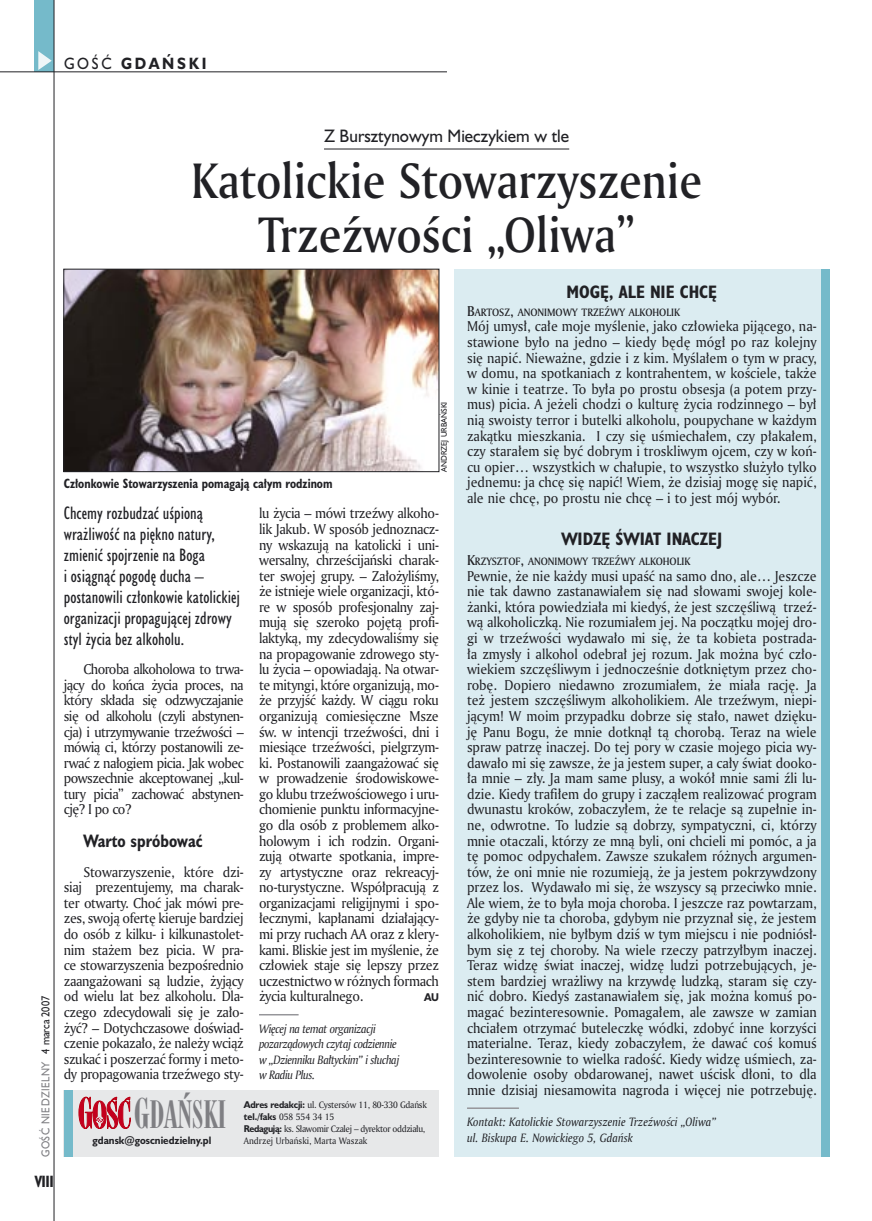
<style>
.page{position:relative;width:872px;height:1221px;background:#fff}
.page>*{position:absolute;margin:0;border:0;box-sizing:border-box;transform-origin:0 0}
._05a_tytyl_AmMd_32_pt{font:48px/54px "Amerigo Md PL";color:#212125;text-align:center;scale:.9 1}
._05a_tytyl_AmMd_48_pt{font:36.45px "Modern 735 PL";color:#7f7f83;scale:.9 1}
._06-4_lead_lokal_HuCn_11_pt{font:16.5px/21px "Humanst 521 Cn PL";color:#212125}
._04-2_tytul_ramki{font:700 16.5px "Humanst 521 Cn PL";color:#212125}
._04-3_nadtytul_lokal{font:16.5px "Humanst 521 PL";color:#212125;scale:.94 1}
._04_srodtytul_HuCB_11_pt{font:700 16.5px "Humanst 521 Cn PL";color:#212125;scale:.94 1}
._15a_temat_lewo{font:700 15px "Humanst 521 PL";letter-spacing:.2em;color:#212125;scale:.9 1}
._16_pagina_lewa{font:700 15px "Humanst 521 Cn PL";color:#212125;scale:.94 1}
._03-4_body_liturgii{font:13.8px/15.6px "Amerigo PL";letter-spacing:-.005em;color:#212125;text-align:justify;scale:.94 1}
._01_body_tekst{font:13.8px/15.6px "Amerigo PL";letter-spacing:-.025em;color:#212125;text-align:justify;scale:.94 1}
._09_podpis_zdjecia_HuCnB{font:700 12.3px "Humanst 521 Cn PL";color:#212125;scale:.94 1}
._13_notka_koncowa_Am{font:italic 11.7px/15.6px "Amerigo PL";letter-spacing:-.04em;color:#212125;scale:.94 1}
._13_notka_koncowa_Am-2{font:italic 11.7px/15.6px "Amerigo PL";color:#212125;scale:.94 1}
._18a_data_lewa_GOSC{font:10.5px "Humanst 521 PL";letter-spacing:.05em;color:#7f7f83;scale:.9 1}
._18_data_lewa{font:10.5px "Humanst 521 PL";color:#212125;scale:.9 1}
._03-4_body_liturgii-2{font:10.35px "Amerigo Md PL";color:#212125;scale:.94 1}
._01_body_tekst-2{font:700 10.35px "Humanst 521 PL";color:#212125;scale:.9 1}
._20a_stopka_adres{font:700 9.9px "Humanst 521 PL";color:#212125;scale:.94 1}
._20b_stopka_dzial{font:9px "Amerigo PL";color:#212125;scale:.94 1}
._20b_stopka_dzial-2{font:9px "Amerigo PL";letter-spacing:-.04em;color:#212125;scale:.94 1}
._20b_stopka_dzial-3{font:9px "Amerigo PL";letter-spacing:-.02em;color:#212125;scale:.94 1}
._09a_autor_zdjecia_Hu_5_pt{font:7.5px "Humanst 521 PL";color:#212125;scale:.94 1}
.s1{font-weight:400}
.s2{font-size:39.6px}
.s3{font-family:"Humanst 521 PL";font-weight:700}
.s4{font-size:13.8px}
</style>
<div class="page">
<hr style="left:259px;top:1013px;width:39px;height:2px;background:#96969a">
<div style="left:35px;top:0;width:19px;height:72px;background:#75baca"></div>
<svg style="left:38px;top:51px;width:14px;height:19px"></svg>
<hr style="left:54px;top:0;width:1px;height:1220px;background:#212125">
<hr style="left:0;top:72px;width:447px;height:1px;background:#212125">
<div style="left:64px;top:1090px;width:375px;height:67px;background:#e7e8e9"></div>
<div style="left:64px;top:1090px;width:8px;height:67px;background:#75baca"></div>
<svg style="left:79px;top:1096px;width:51px;height:32px"></svg>
<hr style="left:324px;top:149px;width:245px;height:1px;background:#212125">
<div style="left:454px;top:269px;width:374px;height:887px;background:#dbecf1"></div>
<hr style="left:467px;top:1107px;width:52px;height:1px;background:#96969a">
<div style="left:821px;top:269px;width:8px;height:887px;background:#75baca"></div>
<img style="left:66px;top:271px;width:371px;height:199px">
<div style="left:64px;top:269px;width:375px;height:203px;border:1px solid #212125"></div>
<p class="_15a_temat_lewo" style="left:64px;top:53px;width:160px"><span class="s1">GOŚĆ</span> GDAŃSKI</p>
<p class="_04-3_nadtytul_lokal" style="left:324px;top:124px;width:262px">Z Bursztynowym Mieczykiem w tle</p>
<p class="_05a_tytyl_AmMd_32_pt" style="left:191px;top:152px;width:569px">Katolickie Stowarzyszenie<br>Trzeźwości „Oliwa”</p>
<p class="_18_data_lewa" style="left:38px;top:1053px;width:66px;rotate:-90deg">4 marca 2007</p>
<p class="_18a_data_lewa_GOSC" style="left:38px;top:1156px;width:108px;rotate:-90deg">GOŚĆ NIEDZIELNY</p>
<p class="_16_pagina_lewa" style="left:35px;top:1170px;width:22px">VIII</p>
<p class="_09_podpis_zdjecia_HuCnB" style="left:64px;top:475px;width:287px">Członkowie Stowarzyszenia pomagają całym rodzinom</p>
<p class="_09a_autor_zdjecia_Hu_5_pt" style="left:439px;top:471px;width:76px;rotate:-90deg">ANDRZEJ URBAŃSKI</p>
<p class="_06-4_lead_lokal_HuCn_11_pt" style="left:64px;top:502px;width:178px">Chcemy rozbudzać uśpioną wrażliwość na piękno natury, zmienić spojrzenie na Boga<br>i osiągnąć pogodę ducha – postanowili członkowie katolickiej organizacji propagującej zdrowy styl życia bez alkoholu.</p>
<p class="_01_body_tekst" style="left:64px;top:661px;width:193px;text-indent:20px">Choroba alkoholowa to trwa&shy;jący do końca życia proces, na który składa się odzwyczajanie się od alkoholu (czyli abstynen&shy;cja) i utrzymywanie trzeźwości – mówią ci, którzy postanowili ze&shy;rwać z nałogiem picia. Jak wobec powszechnie akceptowanej „kul&shy;tury picia” zachować abstynen&shy;cję? I po co?</p>
<p class="_04_srodtytul_HuCB_11_pt" style="left:83px;top:829px;width:128px">Warto spróbować</p>
<p class="_01_body_tekst" style="left:64px;top:863px;width:193px;text-indent:20px">Stowarzyszenie, które dzi&shy;siaj prezentujemy, ma charak&shy;ter otwarty. Choć jak mówi pre&shy;zes, swoją ofertę kieruje bardziej do osób z kilku- i kilkunastolet&shy;nim stażem bez picia. W pra&shy;ce stowarzyszenia bezpośrednio zaangażowani są ludzie, żyjący od wielu lat bez alkoholu. Dla&shy;czego zdecydowali się je zało&shy;żyć? – Dotychczasowe doświad&shy;czenie pokazało, że należy wciąż szukać i poszerzać formy i meto&shy;dy propagowania trzeźwego sty-</p>
<p class="_01_body_tekst" style="left:259px;top:505px;width:193px">lu życia – mówi trzeźwy alkoho&shy;lik Jakub. W sposób jednoznacz&shy;ny wskazują na katolicki i uni&shy;wersalny, chrześcijański charak&shy;ter swojej grupy. – Założyliśmy, że istnieje wiele organizacji, któ&shy;re w sposób profesjonalny zaj&shy;mują się szeroko pojętą profi&shy;laktyką, my zdecydowaliśmy się na propagowanie zdrowego sty&shy;lu życia – opowiadają. Na otwar&shy;te mityngi, które organizują, mo&shy;że przyjść każdy. W ciągu roku organizują comiesięczne Msze św. w intencji trzeźwości, dni i miesiące trzeźwości, pielgrzym&shy;ki. Postanowili zaangażować się w prowadzenie środowiskowe&shy;go klubu trzeźwościowego i uru&shy;chomienie punktu informacyjne&shy;go dla osób z problemem alko&shy;holowym i ich rodzin. Organi&shy;zują otwarte spotkania, impre&shy;zy artystyczne oraz rekreacyj&shy;no-turystyczne. Współpracują z organizacjami religijnymi i spo&shy;łecznymi, kapłanami działający&shy;mi przy ruchach AA oraz z klery&shy;kami. Bliskie jest im myślenie, że człowiek staje się lepszy przez uczestnictwo w różnych formach życia kulturalnego.</p>
<p class="_01_body_tekst-2" style="left:424px;top:990px;width:18px">AU</p>
<p class="_13_notka_koncowa_Am" style="left:259px;top:1020px;width:151px">Więcej na temat organizacji pozarządowych czytaj codziennie w „Dzienniku Bałtyckim” i słuchaj w Radiu Plus.</p>
<p class="_05a_tytyl_AmMd_48_pt" style="left:134px;top:1092px;width:104px"><span class="s2">G</span>DAŃSKI</p>
<p class="_20b_stopka_dzial-3" style="left:244px;top:1098px;width:196px"><span class="s3">Adres redakcji:</span> ul. Cystersów 11, 80-330 Gdańsk</p>
<p class="_20b_stopka_dzial" style="left:244px;top:1110px;width:98px"><span class="s3">tel./faks</span> 058 554 34 15</p>
<p class="_20b_stopka_dzial-2" style="left:244px;top:1122px;width:194px"><span class="s3">Redagują:</span> ks. Sławomir Czalej – dyrektor oddziału,</p>
<p class="_20a_stopka_adres" style="left:92px;top:1133px;width:128px">gdansk@goscniedzielny.pl</p>
<p class="_20b_stopka_dzial" style="left:244px;top:1134px;width:133px">Andrzej Urbański, Marta Waszak</p>
<p class="_04-2_tytul_ramki" style="left:566px;top:280px;width:152px">MOGĘ, ALE NIE CHCĘ</p>
<p class="_03-4_body_liturgii-2" style="left:467px;top:305px;width:228px"><span class="s4">B</span>ARTOSZ<span class="s4">,</span> ANONIMOWY TRZEŹWY ALKOHOLIK</p>
<p class="_03-4_body_liturgii" style="left:467px;top:318px;width:373px">Mój umysł, całe moje myślenie, jako człowieka pijącego, na&shy;stawione było na jedno – kiedy będę mógł po raz kolejny się napić. Nieważne, gdzie i z kim. Myślałem o tym w pracy, w domu, na spotkaniach z kontrahentem, w kościele, także w kinie i teatrze. To była po prostu obsesja (a potem przy&shy;mus) picia. A jeżeli chodzi o kulturę życia rodzinnego – był nią swoisty terror i butelki alkoholu, poupychane w każdym zakątku mieszkania. I czy się uśmiechałem, czy płakałem, czy starałem się być dobrym i troskliwym ojcem, czy w koń&shy;cu opier… wszystkich w chałupie, to wszystko służyło tylko jednemu: ja chcę się napić! Wiem, że dzisiaj mogę się napić, ale nie chcę, po prostu nie chcę – i to jest mój wybór.</p>
<p class="_04-2_tytul_ramki" style="left:561px;top:528px;width:162px">WIDZĘ ŚWIAT INACZEJ</p>
<p class="_03-4_body_liturgii-2" style="left:467px;top:554px;width:239px"><span class="s4">K</span>RZYSZTOF<span class="s4">,</span> ANONIMOWY TRZEŹWY ALKOHOLIK</p>
<p class="_03-4_body_liturgii" style="left:467px;top:567px;width:373px">Pewnie, że nie każdy musi upaść na samo dno, ale… Jeszcze nie tak dawno zastanawiałem się nad słowami swojej kole&shy;żanki, która powiedziała mi kiedyś, że jest szczęśliwą trzeź&shy;wą alkoholiczką. Nie rozumiałem jej. Na początku mojej dro&shy;gi w trzeźwości wydawało mi się, że ta kobieta postrada&shy;ła zmysły i alkohol odebrał jej rozum. Jak można być czło&shy;wiekiem szczęśliwym i jednocześnie dotkniętym przez cho&shy;robę. Dopiero niedawno zrozumiałem, że miała rację. Ja też jestem szczęśliwym alkoholikiem. Ale trzeźwym, niepi&shy;jącym! W moim przypadku dobrze się stało, nawet dzięku&shy;ję Panu Bogu, że mnie dotknął tą chorobą. Teraz na wiele spraw patrzę inaczej. Do tej pory w czasie mojego picia wy&shy;dawało mi się zawsze, że ja jestem super, a cały świat dooko&shy;ła mnie – zły. Ja mam same plusy, a wokół mnie sami źli lu&shy;dzie. Kiedy trafiłem do grupy i zacząłem realizować program dwunastu kroków, zobaczyłem, że te relacje są zupełnie in&shy;ne, odwrotne. To ludzie są dobrzy, sympatyczni, ci, którzy mnie otaczali, którzy ze mną byli, oni chcieli mi pomóc, a ja tę pomoc odpychałem. Zawsze szukałem różnych argumen&shy;tów, że oni mnie nie rozumieją, że ja jestem pokrzywdzony przez los. Wydawało mi się, że wszyscy są przeciwko mnie.<br>Ale wiem, że to była moja choroba. I jeszcze raz powtarzam, że gdyby nie ta choroba, gdybym nie przyznał się, że jestem alkoholikiem, nie byłbym dziś w tym miejscu i nie podniósł&shy;bym się z tej choroby. Na wiele rzeczy patrzyłbym inaczej.<br>Teraz widzę świat inaczej, widzę ludzi potrzebujących, je&shy;stem bardziej wrażliwy na krzywdę ludzką, staram się czy&shy;nić dobro. Kiedyś zastanawiałem się, jak można komuś po&shy;magać bezinteresownie. Pomagałem, ale zawsze w zamian chciałem otrzymać buteleczkę wódki, zdobyć inne korzyści materialne. Teraz, kiedy zobaczyłem, że dawać coś komuś bezinteresownie to wielka radość. Kiedy widzę uśmiech, za&shy;dowolenie osoby obdarowanej, nawet uścisk dłoni, to dla mnie dzisiaj niesamowita nagroda i więcej nie potrzebuję.</p>
<p class="_13_notka_koncowa_Am-2" style="left:467px;top:1113px;width:266px">Kontakt: Katolickie Stowarzyszenie Trzeźwości „Oliwa” ul. Biskupa E. Nowickiego 5, Gdańsk</p>
</div>
